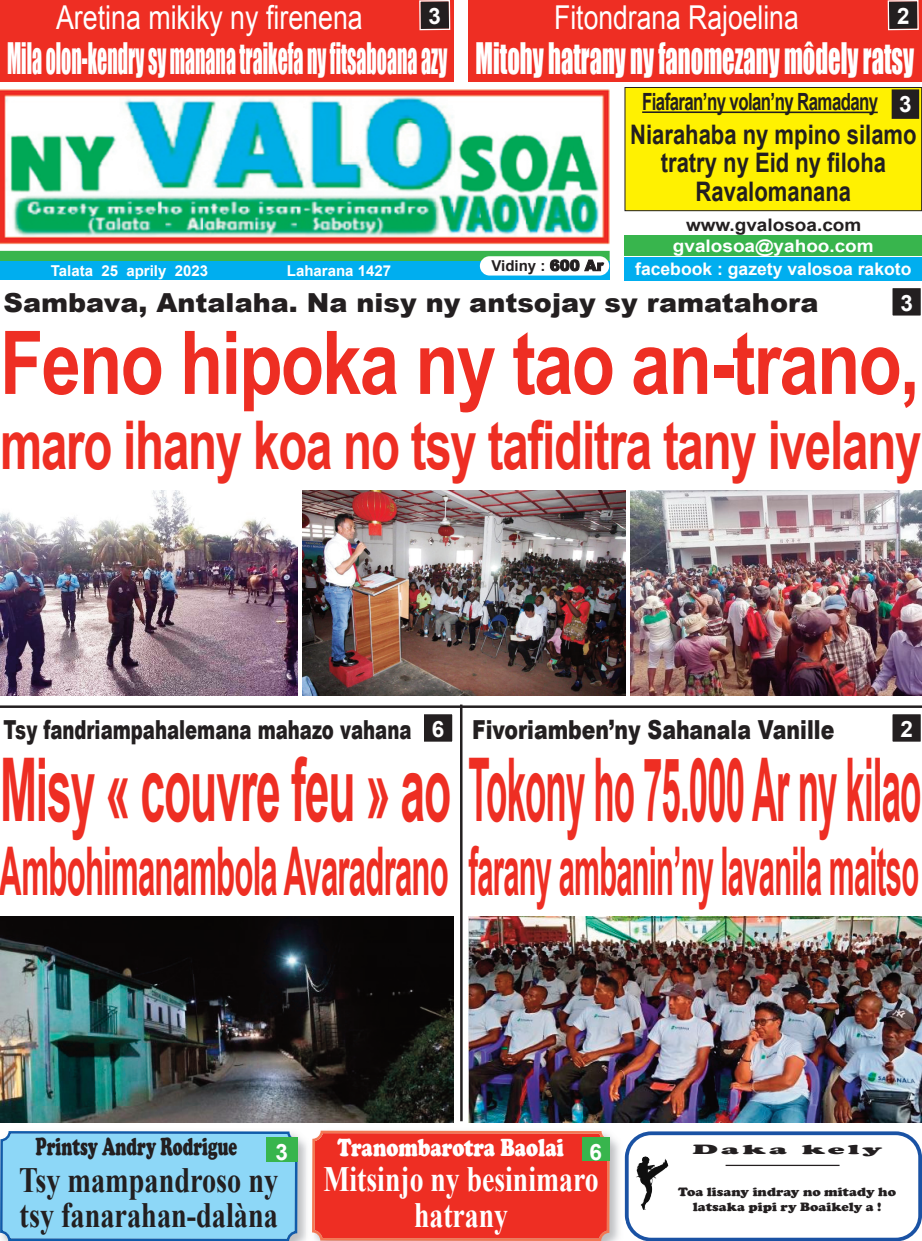
<style>
.page{position:relative;width:922px;height:1241px;background:#fff}
.page>*{position:absolute;margin:0;border:0;box-sizing:border-box;transform-origin:0 0}
.t1{font:700 88px "Arial";letter-spacing:-.025em;color:#ee2e23;scale:.51 1}
.t2{font:700 88px "Arial";letter-spacing:-.025em;color:#ee2e23;scale:.8 1}
.t3{font:700 67.25px "Arial";letter-spacing:-.025em;color:#ee2e23;scale:.46 1}
.t4{font:700 67.25px "Arial";letter-spacing:-.025em;color:#ee2e23;scale:.71 1}
.t5{font:39.88px "Impact";color:#fff;scale:.5 1}
.t6{font:39.88px "Impact";color:#fff;scale:.62 1}
.t7{font:700 35.5px/35.5px "Times New Roman";color:#231f20;scale:.79 1}
.t8{font:700 35.5px/35.5px "Times New Roman";color:#fff;text-align:center;scale:.78 1}
.t9{font:32.88px "Arial";color:#fff;scale:.81 1}
.t10{font:700 26.88px/28.5px "Arial";color:#231f20;text-align:center;scale:.82 1}
.t11{font:900 26.25px "Arial";color:#231f20}
.t12{font:900 26.25px "Arial";color:#231f20;scale:.69 1}
.t13{font:900 26.25px "Arial";color:#231f20;scale:.78 1}
.t14{font:900 25.5px "Cooper";color:#fff;scale:.78 1}
.t15{font:900 25.5px "Cooper";color:#231f20;scale:.64 1}
.t16{font:700 23.75px "Arial";letter-spacing:-.035em;color:#231f20;scale:.71 1}
.t17{font:700 22.5px "Arial";color:#fff}
.t18{font:700 17.25px "Arial";color:#fff}
.t19{font:700 17.25px "Arial";color:#fff;scale:1.1 1}
.t20{font:700 17.25px "Arial";color:#231f20;scale:1.1 1}
.t21{font:700 15px "Arial";color:#fff}
.t22{font:700 15px "Arial";color:#231f20}
.t23{font:900 13.62px "Cooper";letter-spacing:.1em;color:#231f20;scale:2.34 1}
.t24{font:900 12.5px/15px "Cooper";color:#231f20;text-align:center;scale:1.11 1}
.s1{font-weight:900}
</style>
<div class="page">
<div style="left:624px;top:87px;width:297px;height:124px;background:#fff101"></div>
<div style="left:624px;top:87px;width:297px;height:124px;border:1px solid #231f20"></div>
<hr style="left:642px;top:111px;width:235px;height:2px;background:#231f20">
<div style="left:891px;top:89px;width:27px;height:30px;background:#231f20"></div>
<div style="left:0;top:251px;width:609px;height:18px;background:#38b54d"></div>
<img style="left:0;top:90px;width:609px;height:155px">
<div style="left:0;top:262px;width:609px;height:18px;background:#00aeef"></div>
<div style="left:624px;top:235px;width:297px;height:21px;background:#38b54d"></div>
<div style="left:624px;top:258px;width:297px;height:23px;background:#00aeef"></div>
<div style="left:480px;top:256px;width:129px;height:19px;background:#fff;border-radius:10px"></div>
<div style="left:0;top:0;width:453px;height:82px;background:#ee2e23"></div>
<div style="left:420px;top:1px;width:29px;height:28px;background:#231f20"></div>
<div style="left:419px;top:0;width:31px;height:30px;border:1px solid #fff"></div>
<div style="left:468px;top:0;width:453px;height:82px;background:#ee2e23"></div>
<div style="left:888px;top:1px;width:29px;height:28px;background:#231f20"></div>
<div style="left:887px;top:0;width:31px;height:30px;border:1px solid #fff"></div>
<svg style="left:625px;top:1131px;width:296px;height:109px"></svg>
<img style="left:635px;top:1155px;width:33px;height:55px">
<img style="left:297px;top:1135px;width:323px;height:105px">
<img style="left:624px;top:1156px;width:1px;height:61px">
<svg style="left:313px;top:1130px;width:296px;height:110px;background:#ee3528"></svg>
<div style="left:582px;top:1136px;width:27px;height:24px;background:#38b54d"></div>
<img style="left:306px;top:1135px;width:7px;height:105px">
<img style="left:312px;top:1138px;width:1px;height:94px">
<div style="left:0;top:1131px;width:297px;height:109px;background:#8dd7f7"></div>
<div style="left:266px;top:1137px;width:31px;height:24px;background:#38b54d"></div>
<hr style="left:725px;top:1164px;width:114px;height:1px;background:#231f20">
<hr style="left:460px;top:704px;width:2px;height:416px;background:#231f20">
<div style="left:892px;top:288px;width:28px;height:27px;background:#231f20"></div>
<div style="left:891px;top:287px;width:30px;height:30px;border:1px solid #fff"></div>
<img style="left:0;top:490px;width:297px;height:205px">
<img style="left:302px;top:490px;width:323px;height:205px">
<img style="left:630px;top:490px;width:291px;height:205px">
<div style="left:892px;top:714px;width:28px;height:27px;background:#231f20"></div>
<div style="left:891px;top:713px;width:30px;height:29px;border:1px solid #fff"></div>
<img style="left:468px;top:916px;width:453px;height:206px">
<div style="left:424px;top:714px;width:28px;height:27px;background:#231f20"></div>
<div style="left:422px;top:713px;width:31px;height:29px;border:1px solid #fff"></div>
<img style="left:0;top:916px;width:453px;height:206px">
<hr style="left:0;top:705px;width:921px;height:2px;background:#231f20">
<p class="t9" style="left:56px;top:-1px;width:380px">Aretina mikiky ny firenena</p>
<p class="t9" style="left:554px;top:-1px;width:303px">Fitondrana Rajoelina</p>
<p class="t5" style="left:7px;top:34px;width:882px">Mila olon-kendry sy manana traikefa ny fitsaboana azy</p>
<p class="t6" style="left:475px;top:34px;width:708px">Mitohy hatrany ny fanomezany môdely ratsy</p>
<p class="t16" style="left:642px;top:88px;width:334px">Fiafaran’ny volan’ny Ramadany</p>
<p class="t10" style="left:630px;top:120px;width:351px">Niarahaba ny mpino silamo tratry ny Eid ny filoha<br>Ravalomanana</p>
<p class="t17" style="left:898px;top:92px;width:14px">3</p>
<p class="t20" style="left:685px;top:215px;width:161px">www.gvalosoa.com</p>
<p class="t19" style="left:672px;top:237px;width:184px">gvalosoa@yahoo.com</p>
<p class="t21" style="left:51px;top:263px;width:159px">Talata 25 aprily 2023</p>
<p class="t21" style="left:287px;top:263px;width:106px">Laharana 1427</p>
<p class="t22" style="left:491px;top:257px;width:113px">Vidiny : <span class="s1">600 Ar</span></p>
<p class="t18" style="left:635px;top:259px;width:278px">facebook : gazety valosoa rakoto</p>
<p class="t11" style="left:4px;top:283px;width:816px">Sambava, Antalaha. Na nisy ny antsojay sy ramatahora</p>
<h1 class="t2" style="left:0;top:314px;width:1150px">Feno hipoka ny tao an-trano,</h1>
<p class="t17" style="left:900px;top:290px;width:14px">3</p>
<p class="t4" style="left:0;top:407px;width:1298px">maro ihany koa no tsy tafiditra tany ivelany</p>
<p class="t13" style="left:472px;top:710px;width:466px">Fivoriamben’ny Sahanala Vanille</p>
<h1 class="t1" style="left:0;top:740px;width:1807px">Misy « couvre feu » ao Tokony ho 75.000 Ar ny kilao</h1>
<p class="t12" style="left:3px;top:710px;width:592px">Tsy fandriampahalemana mahazo vahana</p>
<p class="t17" style="left:432px;top:716px;width:14px">6</p>
<p class="t17" style="left:900px;top:716px;width:14px">2</p>
<p class="t3" style="left:0;top:834px;width:1998px">Ambohimanambola Avaradrano farany ambanin’ny lavanila maitso</p>
<p class="t15" style="left:36px;top:1131px;width:317px">Printsy Andry Rodrigue</p>
<p class="t17" style="left:275px;top:1139px;width:14px">3</p>
<p class="t7" style="left:19px;top:1161px;width:329px">Tsy mampandroso ny tsy fanarahan-dalàna</p>
<p class="t14" style="left:337px;top:1132px;width:340px">Tranombarotra Baolai <sub>6</sub></p>
<p class="t8" style="left:323px;top:1161px;width:354px">Mitsinjo ny besinimaro hatrany</p>
<p class="t23" style="left:692px;top:1141px;width:83px">Daka kely</p>
<p class="t24" style="left:678px;top:1184px;width:198px">Toa lisany indray no mitady ho latsaka pipi ry Boaikely a !</p>
</div>
